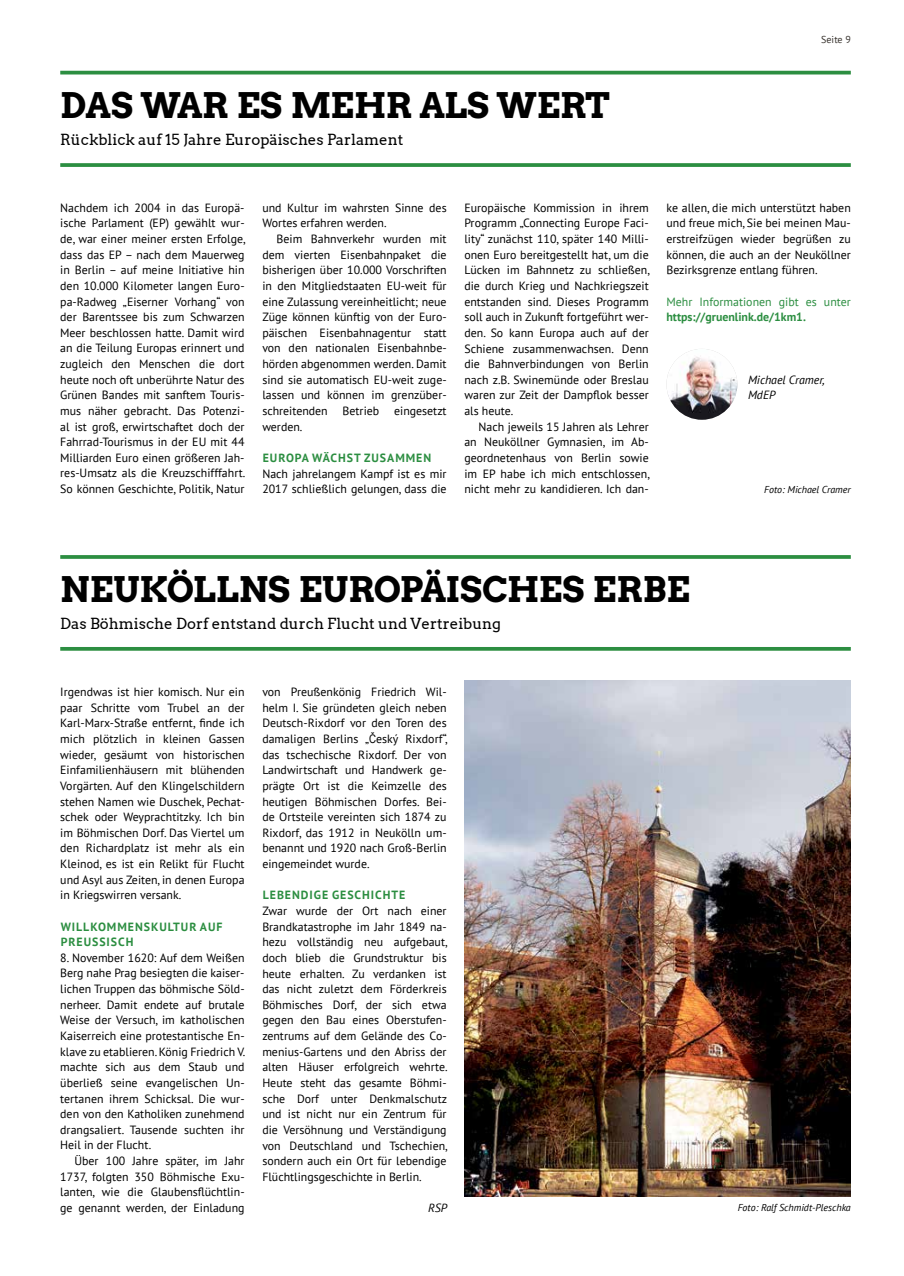
<style>
.page{position:relative;width:904px;height:1276px;background:#fff}
.page>*{position:absolute;margin:0;border:0;box-sizing:border-box;transform-origin:0 0}
.t1{font:35px "Arvo Gruen";letter-spacing:-.01em;color:#000}
.t2{font:15px "Arvo";color:#000}
.t3{font:11.88px/15.6px "PT Sans";color:#000;text-align:justify}
.t4{font:700 11.88px/15.6px "PT Sans";letter-spacing:.08em;color:#2c8e41}
.t5{font:11.88px "PT Sans";color:#2c8e41}
.t6{font:700 11.88px "PT Sans";color:#2c8e41}
.t7{font:italic 11.88px/15.6px "PT Sans";color:#000}
.t8{font:italic 10px "PT Sans";color:#000}
.t9{font:10px "PT Sans";color:#39342f}
.s1{font-family:"Arial Narrow"}
</style>
<div class="page">
<hr style="left:60px;top:71px;width:790px;height:3px;background:#2c8e41">
<svg style="left:60px;top:163px;width:790px;height:4px;background:#38944c"></svg>
<svg style="left:60px;top:555px;width:790px;height:4px;background:#38944c"></svg>
<svg style="left:60px;top:647px;width:790px;height:4px;background:#3a954d"></svg>
<img style="left:464px;top:680px;width:386px;height:516px">
<img style="left:666px;top:349px;width:71px;height:71px;border-radius:35px">
<h1 class="t1" style="left:60px;top:81px;width:551px">DAS WAR ES MEHR ALS WERT</h1>
<p class="t2" style="left:60px;top:130px;width:345px">Rückblick auf 15 Jahre Europäisches Parlament</p>
<p class="t9" style="left:821px;top:34px;width:31px">Seite 9</p>
<p class="t3" style="left:60px;top:200px;width:187px">Nachdem ich 2004 in das Europä&shy;ische Parlament (EP) gewählt wur&shy;de, war einer meiner ersten Erfolge, dass das EP – nach dem Mauerweg in Berlin – auf meine Initiative hin den 10.000 Kilometer langen Euro&shy;pa-Radweg „Eiserner Vorhang“ von der Barentssee bis zum Schwarzen Meer beschlossen hatte. Damit wird an die Teilung Europas erinnert und zugleich den Menschen die dort heute noch oft unberührte Natur des Grünen Bandes mit sanftem Touris&shy;mus näher gebracht. Das Potenzi&shy;al ist groß, erwirtschaftet doch der Fahrrad-Tourismus in der EU mit 44<br>Milliarden Euro einen größeren Jah&shy;res-Umsatz als die Kreuzschifffahrt.<br>So können Geschichte, Politik, Natur</p>
<p class="t3" style="left:262px;top:200px;width:186px">und Kultur im wahrsten Sinne des<br>Wortes erfahren werden.</p>
<p class="t3" style="left:262px;top:231px;width:186px;text-indent:14px">Beim Bahnverkehr wurden mit dem vierten Eisenbahnpaket die bisherigen über 10.000 Vorschriften in den Mitgliedstaaten EU-weit für eine Zulassung vereinheitlicht; neue Züge können künftig von der Euro&shy;päischen Eisenbahnagentur statt von den nationalen Eisenbahnbe&shy;hörden abgenommen werden. Damit sind sie automatisch EU-weit zuge&shy;lassen und können im grenzüber&shy;schreitenden Betrieb eingesetzt werden.</p>
<p class="t4" style="left:263px;top:450px;width:170px">EUROPA WÄCHST ZUSAMMEN</p>
<p class="t3" style="left:262px;top:466px;width:186px">Nach jahrelangem Kampf ist es mir<br>2017 schließlich gelungen, dass die</p>
<p class="t3" style="left:464px;top:200px;width:187px">Europäische Kommission in ihrem Programm „Connecting Europe Faci&shy;lity“ zunächst 110, später 140 Milli&shy;onen Euro bereitgestellt hat, um die Lücken im Bahnnetz zu schließen, die durch Krieg und Nachkriegszeit entstanden sind. Dieses Programm soll auch in Zukunft fortgeführt wer&shy;den. So kann Europa auch auf der Schiene zusammenwachsen. Denn die Bahnverbindungen von Berlin nach z.B. Swinemünde oder Breslau waren zur Zeit der Dampflok besser als heute.</p>
<p class="t3" style="left:464px;top:419px;width:187px;text-indent:14px">Nach jeweils 15 Jahren als Lehrer an Neuköllner Gymnasien, im Ab&shy;geordnetenhaus von Berlin sowie im EP habe ich mich entschlossen, nicht mehr zu kandidieren. Ich dan-</p>
<p class="t3" style="left:666px;top:200px;width:186px">ke allen, die mich unterstützt haben und freue mich, Sie bei meinen Mau&shy;erstreifzügen wieder begrüßen zu können, die auch an der Neuköllner Bezirksgrenze entlang führen.</p>
<p class="t5" style="left:666px;top:295px;width:186px">Mehr Informationen gibt es unter</p>
<p class="t6" style="left:666px;top:309px;width:141px">https://gruenlink.de/1km1.</p>
<p class="t7" style="left:748px;top:371px;width:78px">Michael Cramer,<br>MdEP</p>
<p class="t8" style="left:764px;top:483px;width:88px">Foto: Michael Cramer</p>
<h1 class="t1" style="left:60px;top:565px;width:631px">NEUKÖLLNS EUROPÄISCHES ERBE</h1>
<p class="t2" style="left:60px;top:615px;width:442px">Das Böhmische Dorf entstand durch Flucht und Vertreibung</p>
<p class="t3" style="left:60px;top:684px;width:186px">Irgendwas ist hier komisch. Nur ein paar Schritte vom Trubel an der Karl-Marx-Straße entfernt, finde ich mich plötzlich in kleinen Gassen wieder, gesäumt von historischen Einfamilienhäusern mit blühenden Vorgärten. Auf den Klingelschildern stehen Namen wie Duschek, Pechat&shy;schek oder Weyprachtitzky. Ich bin im Böhmischen Dorf. Das Viertel um den Richardplatz ist mehr als ein Kleinod, es ist ein Relikt für Flucht und Asyl aus Zeiten, in denen Europa in Kriegswirren versank.</p>
<p class="t4" style="left:61px;top:918px;width:163px">WILLKOMMENSKULTUR AUF<br>PREUSSISCH</p>
<p class="t3" style="left:60px;top:950px;width:187px">8. November 1620: Auf dem Weißen Berg nahe Prag besiegten die kaiser&shy;lichen Truppen das böhmische Söld&shy;nerheer. Damit endete auf brutale Weise der Versuch, im katholischen Kaiserreich eine protestantische En&shy;klave zu etablieren. König Friedrich V. machte sich aus dem Staub und überließ seine evangelischen Un&shy;tertanen ihrem Schicksal. Die wur&shy;den von den Katholiken zunehmend drangsaliert. Tausende suchten ihr Heil in der Flucht.</p>
<p class="t3" style="left:60px;top:1153px;width:186px;text-indent:14px">Über 100 Jahre später, im Jahr 1737, folgten 350 Böhmische Exu&shy;lanten, wie die Glaubensflüchtlin&shy;ge genannt werden, der Einladung</p>
<p class="t3" style="left:262px;top:684px;width:187px">von Preußenkönig Friedrich Wil&shy;helm I. Sie gründeten gleich neben Deutsch-Rixdorf vor den Toren des damaligen Berlins „<span class="s1">Č</span>eský Rixdorf“, das tschechische Rixdorf. Der von Landwirtschaft und Handwerk ge&shy;prägte Ort ist die Keimzelle des heutigen Böhmischen Dorfes. Bei&shy;de Ortsteile vereinten sich 1874 zu Rixdorf, das 1912 in Neukölln um&shy;benannt und 1920 nach Groß-Berlin eingemeindet wurde.</p>
<p class="t4" style="left:263px;top:887px;width:144px">LEBENDIGE GESCHICHTE</p>
<p class="t3" style="left:262px;top:903px;width:187px">Zwar wurde der Ort nach einer Brandkatastrophe im Jahr 1849 na&shy;hezu vollständig neu aufgebaut, doch blieb die Grundstruktur bis heute erhalten. Zu verdanken ist das nicht zuletzt dem Förderkreis Böhmisches Dorf, der sich etwa gegen den Bau eines Oberstufen&shy;zentrums auf dem Gelände des Co&shy;menius-Gartens und den Abriss der alten Häuser erfolgreich wehrte.<br>Heute steht das gesamte Böhmi&shy;sche Dorf unter Denkmalschutz und ist nicht nur ein Zentrum für die Versöhnung und Verständigung von Deutschland und Tschechien, sondern auch ein Ort für lebendige Flüchtlingsgeschichte in Berlin.</p>
<p class="t7" style="left:428px;top:1199px;width:21px">RSP</p>
<p class="t8" style="left:737px;top:1201px;width:115px">Foto: Ralf Schmidt-Pleschka</p>
</div>
